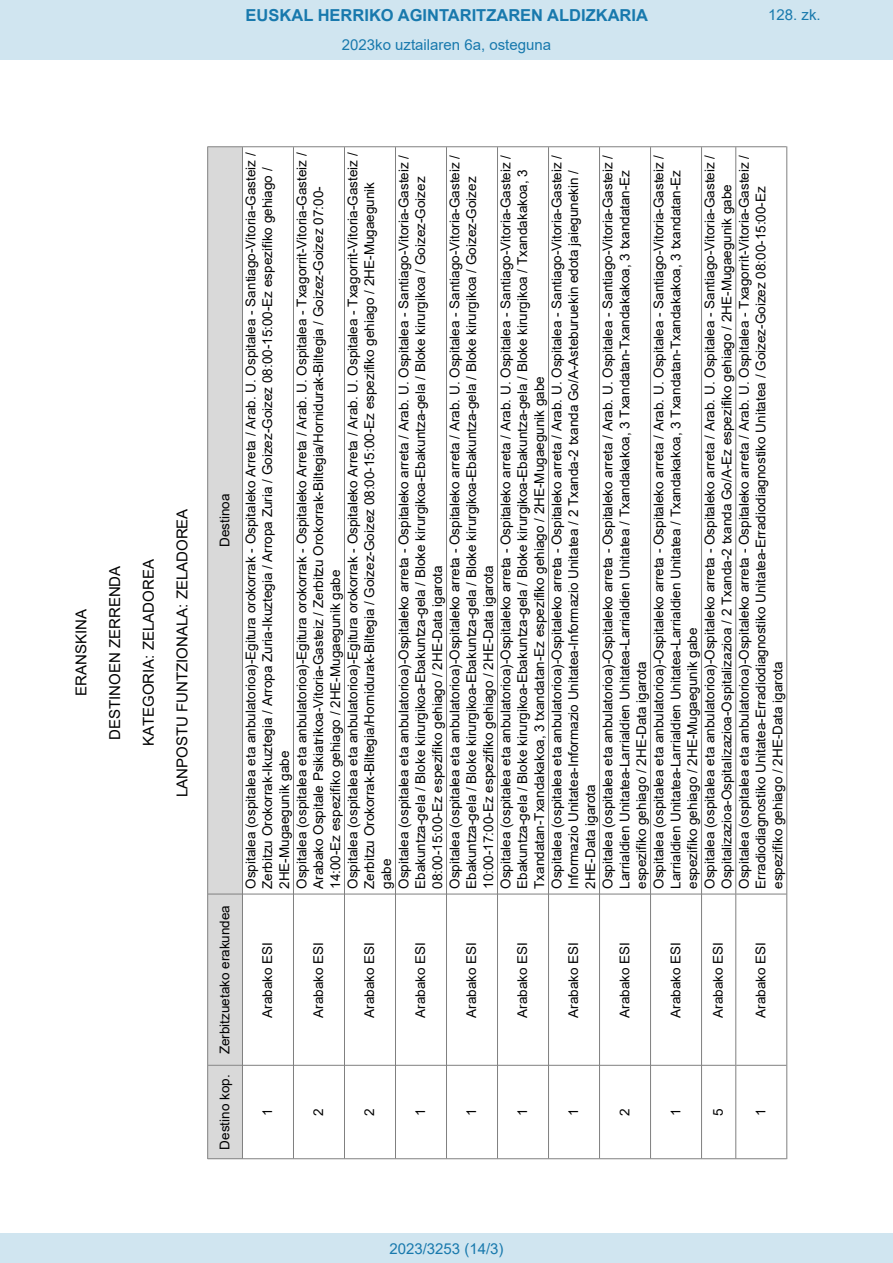
<style>
.page{position:relative;width:893px;height:1263px;background:#fff}
.page>*{position:absolute;margin:0;border:0;box-sizing:border-box;transform-origin:0 0}
.t1{font:700 16.5px "Arial";color:#1879ad}
.t2{font:15px "Arial";color:#000}
.Paginacion_Centro{font:15px "Arial";color:#1879ad}
.t3{font:13.5px/16.8px "Arial";color:#000}
</style>
<div class="page">
<div style="left:208px;top:1066px;width:34px;height:92px;background:#d9d9d9"></div>
<div style="left:208px;top:894px;width:34px;height:171px;background:#d9d9d9"></div>
<div style="left:208px;top:147px;width:34px;height:747px;background:#d9d9d9"></div>
<hr style="left:208px;top:1158px;width:578px;height:1px;background:#808080">
<hr style="left:208px;top:1065px;width:34px;height:1px;background:#808080">
<hr style="left:243px;top:1065px;width:50px;height:1px;background:#808080">
<hr style="left:294px;top:1065px;width:50px;height:1px;background:#808080">
<hr style="left:345px;top:1065px;width:50px;height:1px;background:#808080">
<hr style="left:396px;top:1065px;width:50px;height:1px;background:#808080">
<hr style="left:447px;top:1065px;width:50px;height:1px;background:#808080">
<hr style="left:498px;top:1065px;width:50px;height:1px;background:#808080">
<hr style="left:549px;top:1065px;width:50px;height:1px;background:#808080">
<hr style="left:600px;top:1065px;width:50px;height:1px;background:#808080">
<hr style="left:651px;top:1065px;width:50px;height:1px;background:#808080">
<hr style="left:702px;top:1065px;width:33px;height:1px;background:#808080">
<hr style="left:736px;top:1065px;width:50px;height:1px;background:#808080">
<hr style="left:208px;top:894px;width:34px;height:1px;background:#808080">
<hr style="left:243px;top:894px;width:50px;height:1px;background:#808080">
<hr style="left:294px;top:894px;width:50px;height:1px;background:#808080">
<hr style="left:345px;top:894px;width:50px;height:1px;background:#808080">
<hr style="left:396px;top:894px;width:50px;height:1px;background:#808080">
<hr style="left:447px;top:894px;width:50px;height:1px;background:#808080">
<hr style="left:498px;top:894px;width:50px;height:1px;background:#808080">
<hr style="left:549px;top:894px;width:50px;height:1px;background:#808080">
<hr style="left:600px;top:894px;width:50px;height:1px;background:#808080">
<hr style="left:651px;top:894px;width:50px;height:1px;background:#808080">
<hr style="left:702px;top:894px;width:33px;height:1px;background:#808080">
<hr style="left:736px;top:894px;width:50px;height:1px;background:#808080">
<hr style="left:208px;top:146px;width:578px;height:1px;background:#808080">
<hr style="left:207px;top:146px;width:1px;height:1013px;background:#808080">
<hr style="left:242px;top:147px;width:1px;height:1011px;background:#808080">
<hr style="left:293px;top:147px;width:1px;height:1011px;background:#808080">
<hr style="left:344px;top:147px;width:1px;height:1011px;background:#808080">
<hr style="left:395px;top:147px;width:1px;height:1011px;background:#808080">
<hr style="left:446px;top:147px;width:1px;height:1011px;background:#808080">
<hr style="left:497px;top:147px;width:1px;height:1011px;background:#808080">
<hr style="left:548px;top:147px;width:1px;height:1011px;background:#808080">
<hr style="left:599px;top:147px;width:1px;height:1011px;background:#808080">
<hr style="left:650px;top:147px;width:1px;height:1011px;background:#808080">
<hr style="left:701px;top:147px;width:1px;height:1011px;background:#808080">
<hr style="left:735px;top:147px;width:1px;height:1011px;background:#808080">
<hr style="left:786px;top:146px;width:1px;height:1013px;background:#808080">
<div style="left:0;top:0;width:893px;height:60px;background:#d0e5f0"></div>
<div style="left:0;top:1233px;width:893px;height:30px;background:#d0e5f0"></div>
<p class="t1" style="left:246px;top:3px;width:404px">EUSKAL HERRIKO AGINTARITZAREN ALDIZKARIA</p>
<p class="Paginacion_Centro" style="left:768px;top:5px;width:54px">128. zk.</p>
<p class="Paginacion_Centro" style="left:342px;top:35px;width:211px">2023ko uztailaren 6a, osteguna</p>
<p class="t2" style="left:71px;top:696px;width:88px;rotate:-90deg">ERANSKINA</p>
<p class="t2" style="left:105px;top:740px;width:176px;rotate:-90deg">DESTINOEN ZERRENDA</p>
<p class="t2" style="left:138px;top:746px;width:188px;rotate:-90deg">KATEGORIA: ZELADOREA</p>
<p class="t2" style="left:172px;top:797px;width:290px;rotate:-90deg">LANPOSTU FUNTZIONALA: ZELADOREA</p>
<p class="t3" style="left:216px;top:547px;width:55px;rotate:-90deg">Destinoa</p>
<p class="t3" style="left:216px;top:1054px;width:151px;rotate:-90deg">Zerbitzuetako erakundea</p>
<p class="t3" style="left:216px;top:1149px;width:77px;rotate:-90deg">Destino kop.</p>
<p class="t3" style="left:242px;top:889px;width:738px;rotate:-90deg">Ospitalea (ospitalea eta anbulatorioa)-Egitura orokorrak - Ospitaleko Arreta / Arab. U. Ospitalea - Santiago-Vitoria-Gasteiz /<br>Zerbitzu Orokorrak-Ikuztegia / Arropa Zuria-Ikuztegia / Arropa Zuria / Goizez-Goizez 08:00-15:00-Ez espezifiko gehiago /<br>2HE-Mugaegunik gabe</p>
<p class="t3" style="left:293px;top:889px;width:738px;rotate:-90deg">Ospitalea (ospitalea eta anbulatorioa)-Egitura orokorrak - Ospitaleko Arreta / Arab. U. Ospitalea - Txagorrit-Vitoria-Gasteiz /<br>Arabako Ospitale Psikiatrikoa-Vitoria-Gasteiz / Zerbitzu Orokorrak-Biltegia/Hornidurak-Biltegia / Goizez-Goizez 07:00-<br>14:00-Ez espezifiko gehiago / 2HE-Mugaegunik gabe</p>
<p class="t3" style="left:344px;top:889px;width:738px;rotate:-90deg">Ospitalea (ospitalea eta anbulatorioa)-Egitura orokorrak - Ospitaleko Arreta / Arab. U. Ospitalea - Txagorrit-Vitoria-Gasteiz /<br>Zerbitzu Orokorrak-Biltegia/Hornidurak-Biltegia / Goizez-Goizez 08:00-15:00-Ez espezifiko gehiago / 2HE-Mugaegunik gabe</p>
<p class="t3" style="left:395px;top:889px;width:735px;rotate:-90deg">Ospitalea (ospitalea eta anbulatorioa)-Ospitaleko arreta - Ospitaleko arreta / Arab. U. Ospitalea - Santiago-Vitoria-Gasteiz /<br>Ebakuntza-gela / Bloke kirurgikoa-Ebakuntza-gela / Bloke kirurgikoa-Ebakuntza-gela / Bloke kirurgikoa / Goizez-Goizez<br>08:00-15:00-Ez espezifiko gehiago / 2HE-Data igarota</p>
<p class="t3" style="left:446px;top:889px;width:735px;rotate:-90deg">Ospitalea (ospitalea eta anbulatorioa)-Ospitaleko arreta - Ospitaleko arreta / Arab. U. Ospitalea - Santiago-Vitoria-Gasteiz /<br>Ebakuntza-gela / Bloke kirurgikoa-Ebakuntza-gela / Bloke kirurgikoa-Ebakuntza-gela / Bloke kirurgikoa / Goizez-Goizez<br>10:00-17:00-Ez espezifiko gehiago / 2HE-Data igarota</p>
<p class="t3" style="left:497px;top:889px;width:735px;rotate:-90deg">Ospitalea (ospitalea eta anbulatorioa)-Ospitaleko arreta - Ospitaleko arreta / Arab. U. Ospitalea - Santiago-Vitoria-Gasteiz /<br>Ebakuntza-gela / Bloke kirurgikoa-Ebakuntza-gela / Bloke kirurgikoa-Ebakuntza-gela / Bloke kirurgikoa / Txandakakoa, 3<br>Txandatan-Txandakakoa, 3 txandatan-Ez espezifiko gehiago / 2HE-Mugaegunik gabe</p>
<p class="t3" style="left:548px;top:889px;width:735px;rotate:-90deg">Ospitalea (ospitalea eta anbulatorioa)-Ospitaleko arreta - Ospitaleko arreta / Arab. U. Ospitalea - Santiago-Vitoria-Gasteiz /<br>Informazio Unitatea-Informazio Unitatea-Informazio Unitatea / 2 Txanda-2 txanda Go/A-Asteburuekin edota jaiegunekin /<br>2HE-Data igarota</p>
<p class="t3" style="left:599px;top:889px;width:735px;rotate:-90deg">Ospitalea (ospitalea eta anbulatorioa)-Ospitaleko arreta - Ospitaleko arreta / Arab. U. Ospitalea - Santiago-Vitoria-Gasteiz /<br>Larrialdien Unitatea-Larrialdien Unitatea-Larrialdien Unitatea / Txandakakoa, 3 Txandatan-Txandakakoa, 3 txandatan-Ez espezifiko gehiago / 2HE-Data igarota</p>
<p class="t3" style="left:650px;top:889px;width:735px;rotate:-90deg">Ospitalea (ospitalea eta anbulatorioa)-Ospitaleko arreta - Ospitaleko arreta / Arab. U. Ospitalea - Santiago-Vitoria-Gasteiz /<br>Larrialdien Unitatea-Larrialdien Unitatea-Larrialdien Unitatea / Txandakakoa, 3 Txandatan-Txandakakoa, 3 txandatan-Ez espezifiko gehiago / 2HE-Mugaegunik gabe</p>
<p class="t3" style="left:701px;top:889px;width:735px;rotate:-90deg">Ospitalea (ospitalea eta anbulatorioa)-Ospitaleko arreta - Ospitaleko arreta / Arab. U. Ospitalea - Santiago-Vitoria-Gasteiz /<br>Ospitalizazioa-Ospitalizazioa-Ospitalizazioa / 2 Txanda-2 txanda Go/A-Ez espezifiko gehiago / 2HE-Mugaegunik gabe</p>
<p class="t3" style="left:736px;top:889px;width:735px;rotate:-90deg">Ospitalea (ospitalea eta anbulatorioa)-Ospitaleko arreta - Ospitaleko arreta / Arab. U. Ospitalea - Txagorrit-Vitoria-Gasteiz /<br>Erradiodiagnostiko Unitatea-Erradiodiagnostiko Unitatea-Erradiodiagnostiko Unitatea / Goizez-Goizez 08:00-15:00-Ez espezifiko gehiago / 2HE-Data igarota</p>
<p class="t3" style="left:259px;top:1017px;width:77px;rotate:-90deg">Arabako ESI</p>
<p class="t3" style="left:259px;top:1116px;width:9px;rotate:-90deg">1</p>
<p class="t3" style="left:310px;top:1017px;width:77px;rotate:-90deg">Arabako ESI</p>
<p class="t3" style="left:310px;top:1116px;width:9px;rotate:-90deg">2</p>
<p class="t3" style="left:361px;top:1017px;width:77px;rotate:-90deg">Arabako ESI</p>
<p class="t3" style="left:361px;top:1116px;width:9px;rotate:-90deg">2</p>
<p class="t3" style="left:412px;top:1017px;width:77px;rotate:-90deg">Arabako ESI</p>
<p class="t3" style="left:412px;top:1116px;width:9px;rotate:-90deg">1</p>
<p class="t3" style="left:463px;top:1017px;width:77px;rotate:-90deg">Arabako ESI</p>
<p class="t3" style="left:463px;top:1116px;width:9px;rotate:-90deg">1</p>
<p class="t3" style="left:514px;top:1017px;width:77px;rotate:-90deg">Arabako ESI</p>
<p class="t3" style="left:514px;top:1116px;width:9px;rotate:-90deg">1</p>
<p class="t3" style="left:565px;top:1017px;width:77px;rotate:-90deg">Arabako ESI</p>
<p class="t3" style="left:565px;top:1116px;width:9px;rotate:-90deg">1</p>
<p class="t3" style="left:616px;top:1017px;width:77px;rotate:-90deg">Arabako ESI</p>
<p class="t3" style="left:616px;top:1116px;width:9px;rotate:-90deg">2</p>
<p class="t3" style="left:667px;top:1017px;width:77px;rotate:-90deg">Arabako ESI</p>
<p class="t3" style="left:710px;top:1017px;width:77px;rotate:-90deg">Arabako ESI</p>
<p class="t3" style="left:752px;top:1017px;width:77px;rotate:-90deg">Arabako ESI</p>
<p class="t3" style="left:667px;top:1116px;width:9px;rotate:-90deg">1</p>
<p class="t3" style="left:710px;top:1116px;width:9px;rotate:-90deg">5</p>
<p class="t3" style="left:752px;top:1116px;width:9px;rotate:-90deg">1</p>
<p class="Paginacion_Centro" style="left:389px;top:1238px;width:116px">2023/3253 (14/3)</p>
</div>
